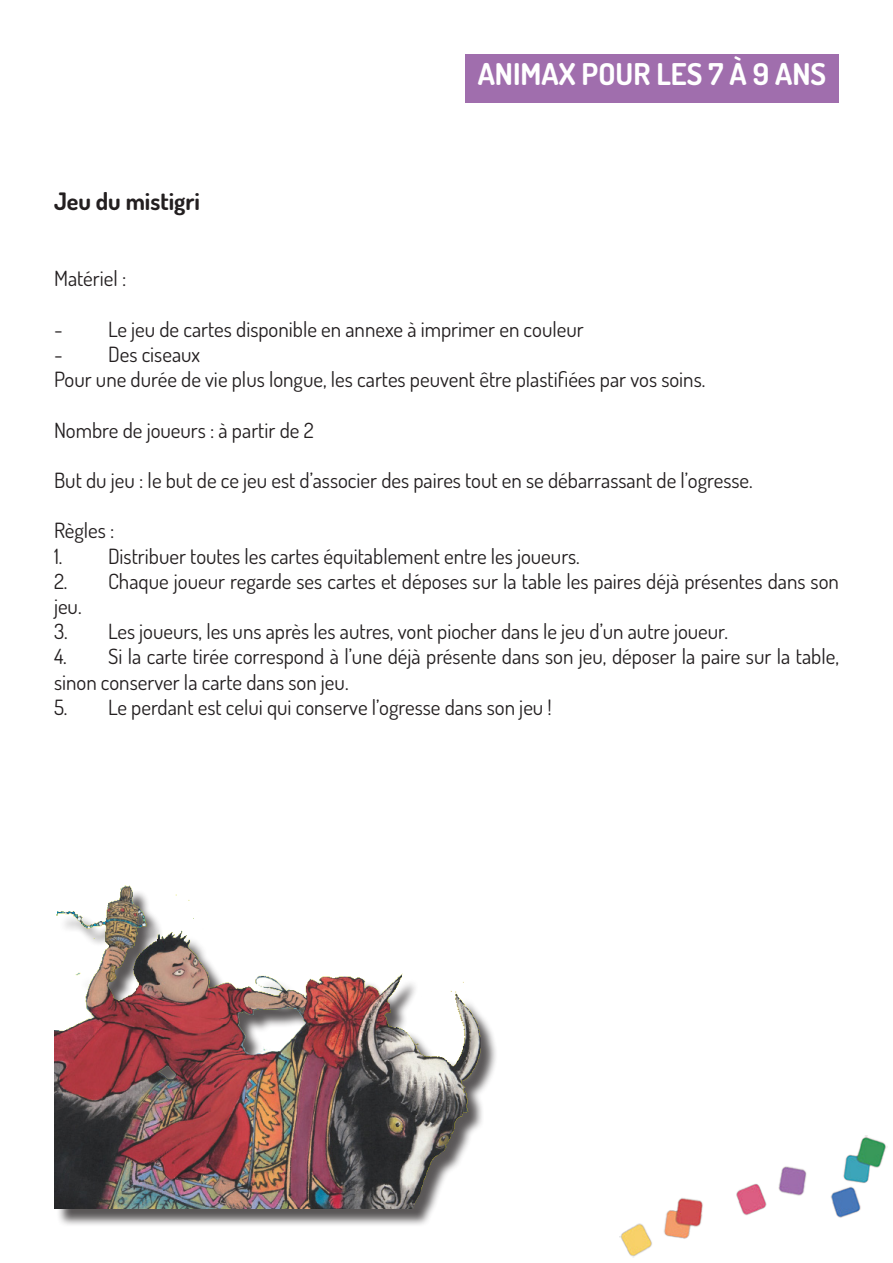
<style>
.page{position:relative;width:893px;height:1263px;background:#fff}
.page>*{position:absolute;margin:0;border:0;box-sizing:border-box;transform-origin:0 0}
.t1{font:700 30px "Dosis";color:#fff}
.t2{font:700 24px "Dosis";color:#231f20}
.t3{font:21px/25.2px "Dosis";color:#231f20}
</style>
<div class="page">
<img style="left:619px;top:1135px;width:268px;height:123px">
<div style="left:465px;top:54px;width:374px;height:49px;background:#a06ead"></div>
<div style="left:56px;top:889px;width:443px;height:338px;background:#231f20;opacity:.75"></div>
<img style="left:54px;top:885px;width:445px;height:324px">
<p class="t2" style="left:54px;top:185px;width:148px">Jeu du mistigri</p>
<p class="t1" style="left:478px;top:54px;width:350px">ANIMAX POUR LES 7 À 9 ANS</p>
<p class="t3" style="left:54px;top:265px;width:74px">Matériel :</p>
<p class="t3" style="left:54px;top:316px;width:531px">- Le jeu de cartes disponible en annexe à imprimer en couleur</p>
<p class="t3" style="left:54px;top:341px;width:148px">- Des ciseaux</p>
<p class="t3" style="left:54px;top:366px;width:653px">Pour une durée de vie plus longue, les cartes peuvent être plastifiées par vos soins.</p>
<p class="t3" style="left:54px;top:417px;width:261px">Nombre de joueurs : à partir de 2</p>
<p class="t3" style="left:54px;top:467px;width:700px">But du jeu : le but de ce jeu est d’associer des paires tout en se débarrassant de l’ogresse.</p>
<p class="t3" style="left:54px;top:517px;width:62px">Règles :</p>
<p class="t3" style="left:54px;top:543px;width:527px">1. Distribuer toutes les cartes équitablement entre les joueurs.</p>
<p class="t3" style="left:54px;top:568px;width:786px">2. Chaque joueur regarde ses cartes et déposes sur la table les paires déjà présentes dans son jeu.</p>
<p class="t3" style="left:54px;top:618px;width:675px">3. Les joueurs, les uns après les autres, vont piocher dans le jeu d’un autre joueur.</p>
<p class="t3" style="left:54px;top:643px;width:786px">4. Si la carte tirée correspond à l’une déjà présente dans son jeu, déposer la paire sur la table, sinon conserver la carte dans son jeu.</p>
<p class="t3" style="left:54px;top:694px;width:499px">5. Le perdant est celui qui conserve l’ogresse dans son jeu !</p>
</div>
